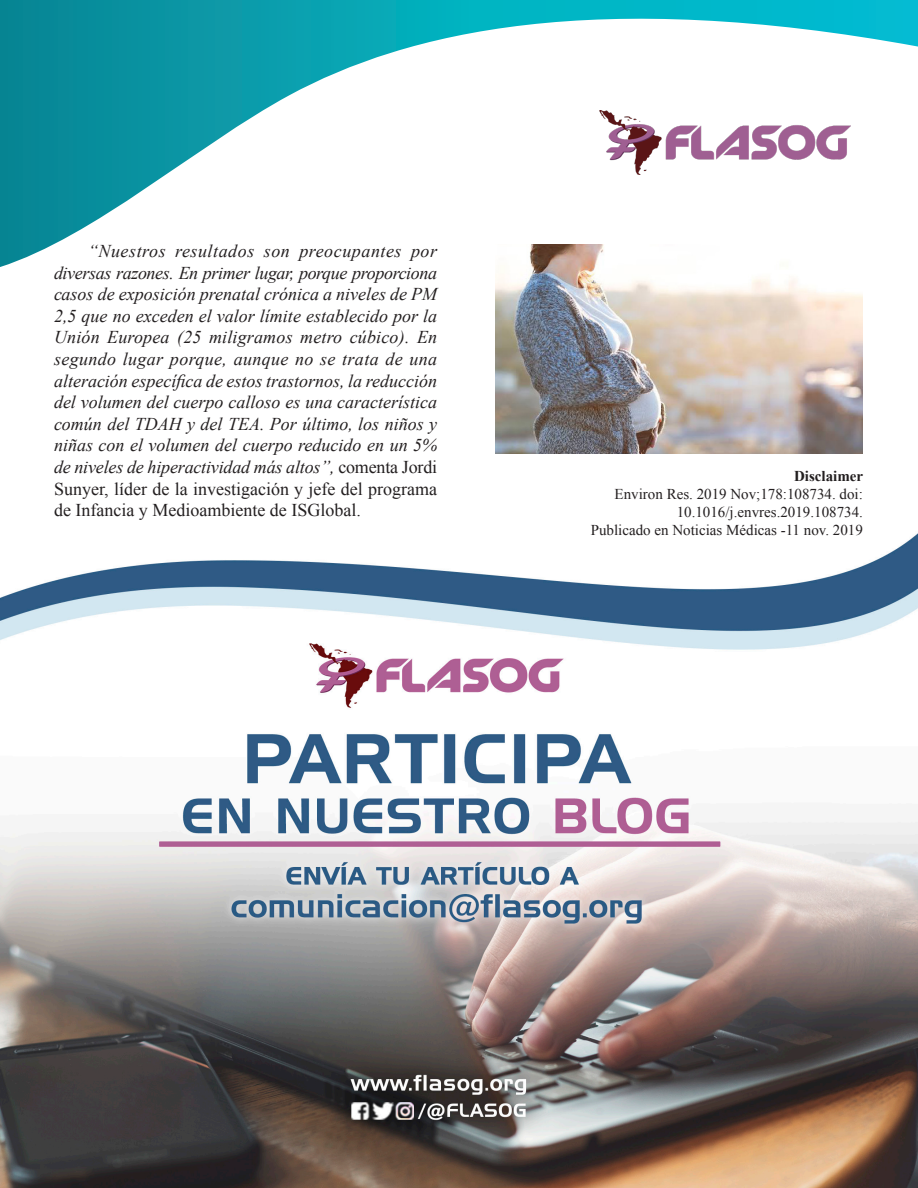
<style>
.page{position:relative;width:918px;height:1188px;background:#fff}
.page>*{position:absolute;margin:0;border:0;box-sizing:border-box;transform-origin:0 0}
.t1{font:italic 18px/21.6px "Times New Roman";letter-spacing:-.01em;color:#231f20;text-align:justify}
.t2{font:15px "Times New Roman";color:#231f20}
.t3{font:700 15px "Times New Roman";color:#231f20}
.s1{font-style:normal}
</style>
<div class="page">
<img style="left:0;top:275px;width:918px;height:913px">
<img style="left:496px;top:267px;width:367px;height:187px">
<svg style="left:0;top:0;width:918px;height:267px"></svg>
<p class="t1" style="left:54px;top:240px;width:385px;text-indent:34px">“Nuestros resultados son preocupantes por diversas razones. En primer lugar, porque proporciona casos de exposición prenatal crónica a niveles de PM 2,5 que no exceden el valor límite establecido por la Unión Europea (25 miligramos metro cúbico). En segundo lugar porque, aunque no se trata de una alteración específica de estos trastornos, la reducción del volumen del cuerpo calloso es una característica común del TDAH y del TEA. Por último, los niños y niñas con el volumen del cuerpo reducido en un 5% de niveles de hiperactividad más altos”, <span class="s1">comenta Jordi Sunyer, líder de la investigación y jefe del programa de Infancia y Medioambiente de ISGlobal.</span></p>
<p class="t3" style="left:794px;top:466px;width:71px">Disclaimer</p>
<p class="t2" style="left:615px;top:484px;width:250px">Environ Res. 2019 Nov;178:108734. doi:</p>
<p class="t2" style="left:677px;top:502px;width:188px">10.1016/j.envres.2019.108734.</p>
<p class="t2" style="left:591px;top:520px;width:274px">Publicado en Noticias Médicas -11 nov. 2019</p>
</div>
